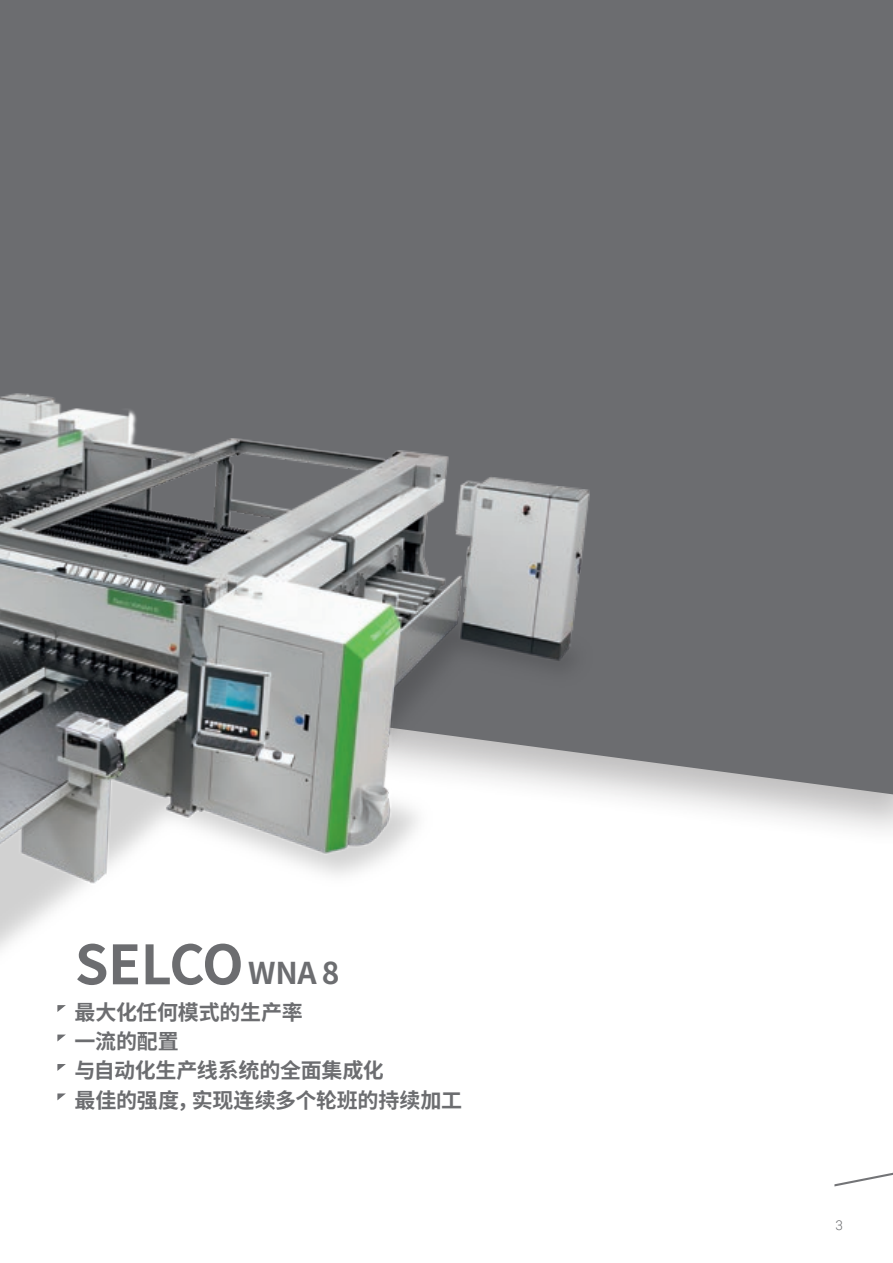
<style>
.page{position:relative;width:893px;height:1263px;background:#fff}
.page>*{position:absolute;margin:0;border:0;box-sizing:border-box;transform-origin:0 0}
.t1{font:700 54px "Noto Sans CJ Ksc";letter-spacing:-.03em;color:#6c6d70}
.t2{font:700 21px/29.4px "Noto Sans CJ Ksc";letter-spacing:-.01em;color:#6c6d70}
.t3{font:300 13.5px "Roboto";color:#6c6d70}
.s1{font-size:30px}
</style>
<div class="page">
<svg style="left:834px;top:1172px;width:59px;height:14px"></svg>
<div style="left:0;top:0;width:893px;height:796px;background:#6c6d70"></div>
<img style="left:0;top:322px;width:639px;height:628px">
<svg style="left:57px;top:1005px;width:9px;height:7px"></svg>
<svg style="left:57px;top:1034px;width:9px;height:7px"></svg>
<svg style="left:57px;top:1064px;width:9px;height:7px"></svg>
<svg style="left:57px;top:1093px;width:9px;height:7px"></svg>
<p class="t1" style="left:75px;top:934px;width:266px">SELCO <span class="s1">WNA 8</span></p>
<p class="t2" style="left:74px;top:997px;width:389px">最大化任何模式的生产率<br>一流的配置<br>与自动化生产线系统的全面集成化<br>最佳的强度，实现连续多个轮班的持续加工</p>
<p class="t3" style="left:836px;top:1215px;width:9px">3</p>
</div>
